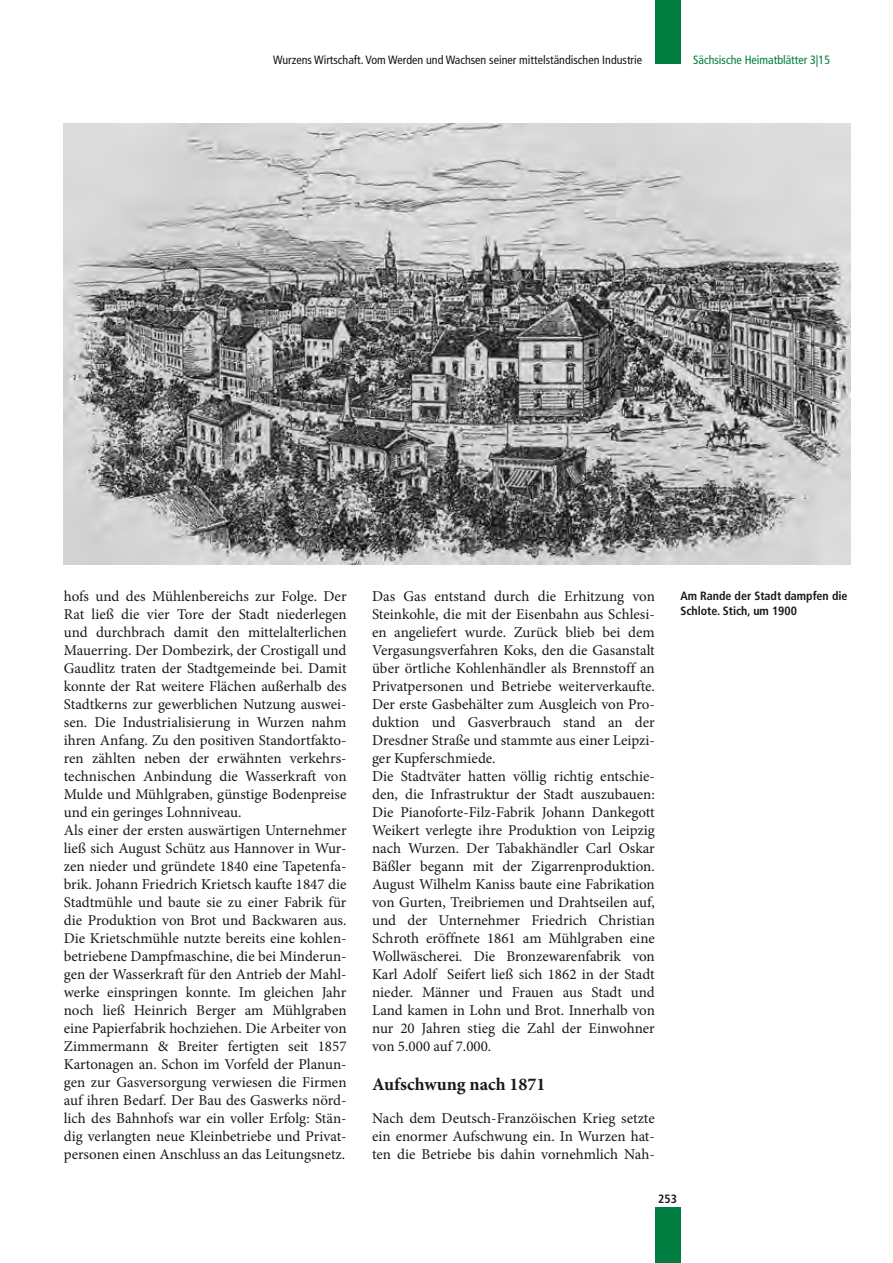
<style>
.page{position:relative;width:893px;height:1263px;background:#fff}
.page>*{position:absolute;margin:0;border:0;box-sizing:border-box;transform-origin:0 0}
.t1{font:700 18px "Minion Pro";color:#1a171c}
.t2{font:15px/18px "Minion Pro";color:#1a171c}
.t3{font:condensed 12px "Frutiger LT Com";color:#1a171c}
.t4{font:700 condensed 12px/15px "Frutiger LT Com";color:#1a171c}
.t5{font:condensed 12px "Frutiger LT Com";color:#007d40}
</style>
<div class="page">
<div style="left:655px;top:1207px;width:25px;height:56px;background:#007d40"></div>
<div style="left:655px;top:0;width:25px;height:64px;background:#007d40"></div>
<img style="left:64px;top:123px;width:786px;height:442px">
<p class="t3" style="left:273px;top:53px;width:370px">Wurzens Wirtschaft. Vom Werden und Wachsen seiner mittelständischen Industrie</p>
<p class="t5" style="left:693px;top:53px;width:138px">Sächsische Heimatblätter 3|15</p>
<p class="t2" style="left:64px;top:587px;width:284px">hofs und des Mühlenbereichs zur Folge. Der Rat ließ die vier Tore der Stadt niederlegen und durchbrach damit den mittelalterlichen Mauerring. Der Dombezirk, der Crostigall und Gaudlitz traten der Stadtgemeinde bei. Damit konnte der Rat weitere Flächen außerhalb des Stadtkerns zur gewerblichen Nutzung auswei&shy;sen. Die Industrialisierung in Wurzen nahm ihren Anfang. Zu den positiven Standortfakto&shy;ren zählten neben der erwähnten verkehrs&shy;technischen Anbindung die Wasserkraft von Mulde und Mühlgraben, günstige Bodenpreise und ein geringes Lohnniveau.<br>Als einer der ersten auswärtigen Unternehmer ließ sich August Schütz aus Hannover in Wur&shy;zen nieder und gründete 1840 eine Tapetenfa&shy;brik. Johann Friedrich Krietsch kaufte 1847 die Stadtmühle und baute sie zu einer Fabrik für die Produktion von Brot und Backwaren aus.<br>Die Krietschmühle nutzte bereits eine kohlen&shy;betriebene Dampfmaschine, die bei Minderun&shy;gen der Wasserkraft für den Antrieb der Mahl&shy;werke einspringen konnte. Im gleichen Jahr noch ließ Heinrich Berger am Mühlgraben eine Papierfabrik hochziehen. Die Arbeiter von Zimmermann &amp; Breiter fertigten seit 1857<br>Kartonagen an. Schon im Vorfeld der Planun&shy;gen zur Gasversorgung verwiesen die Firmen auf ihren Bedarf. Der Bau des Gaswerks nörd&shy;lich des Bahnhofs war ein voller Erfolg: Stän&shy;dig verlangten neue Kleinbetriebe und Privat&shy;personen einen Anschluss an das Leitungsnetz.</p>
<p class="t2" style="left:372px;top:587px;width:284px">Das Gas entstand durch die Erhitzung von Steinkohle, die mit der Eisenbahn aus Schlesi&shy;en angeliefert wurde. Zurück blieb bei dem Vergasungsverfahren Koks, den die Gasanstalt über örtliche Kohlenhändler als Brennstoff an Privatpersonen und Betriebe weiterverkaufte.<br>Der erste Gasbehälter zum Ausgleich von Pro&shy;duktion und Gasverbrauch stand an der Dresdner Straße und stammte aus einer Leipzi&shy;ger Kupferschmiede.<br>Die Stadtväter hatten völlig richtig entschie&shy;den, die Infrastruktur der Stadt auszubauen:<br>Die Pianoforte-Filz-Fabrik Johann Dankegott Weikert verlegte ihre Produktion von Leipzig nach Wurzen. Der Tabakhändler Carl Oskar Bäßler begann mit der Zigarrenproduktion.<br>August Wilhelm Kaniss baute eine Fabrikation von Gurten, Treibriemen und Drahtseilen auf, und der Unternehmer Friedrich Christian Schroth eröffnete 1861 am Mühlgraben eine Wollwäscherei. Die Bronzewarenfabrik von Karl Adolf Seifert ließ sich 1862 in der Stadt nieder. Männer und Frauen aus Stadt und Land kamen in Lohn und Brot. Innerhalb von nur 20 Jahren stieg die Zahl der Einwohner von 5.000 auf 7.000.</p>
<p class="t1" style="left:372px;top:1071px;width:175px">Aufschwung nach 1871</p>
<p class="t2" style="left:372px;top:1109px;width:284px;text-align:justify">Nach dem Deutsch-Franzöischen Krieg setzte ein enormer Aufschwung ein. In Wurzen hat&shy;ten die Betriebe bis dahin vornehmlich Nah-</p>
<p class="t4" style="left:680px;top:588px;width:169px">Am Rande der Stadt dampfen die<br>Schlote. Stich, um 1900</p>
<p class="t4" style="left:658px;top:1191px;width:20px">253</p>
</div>
